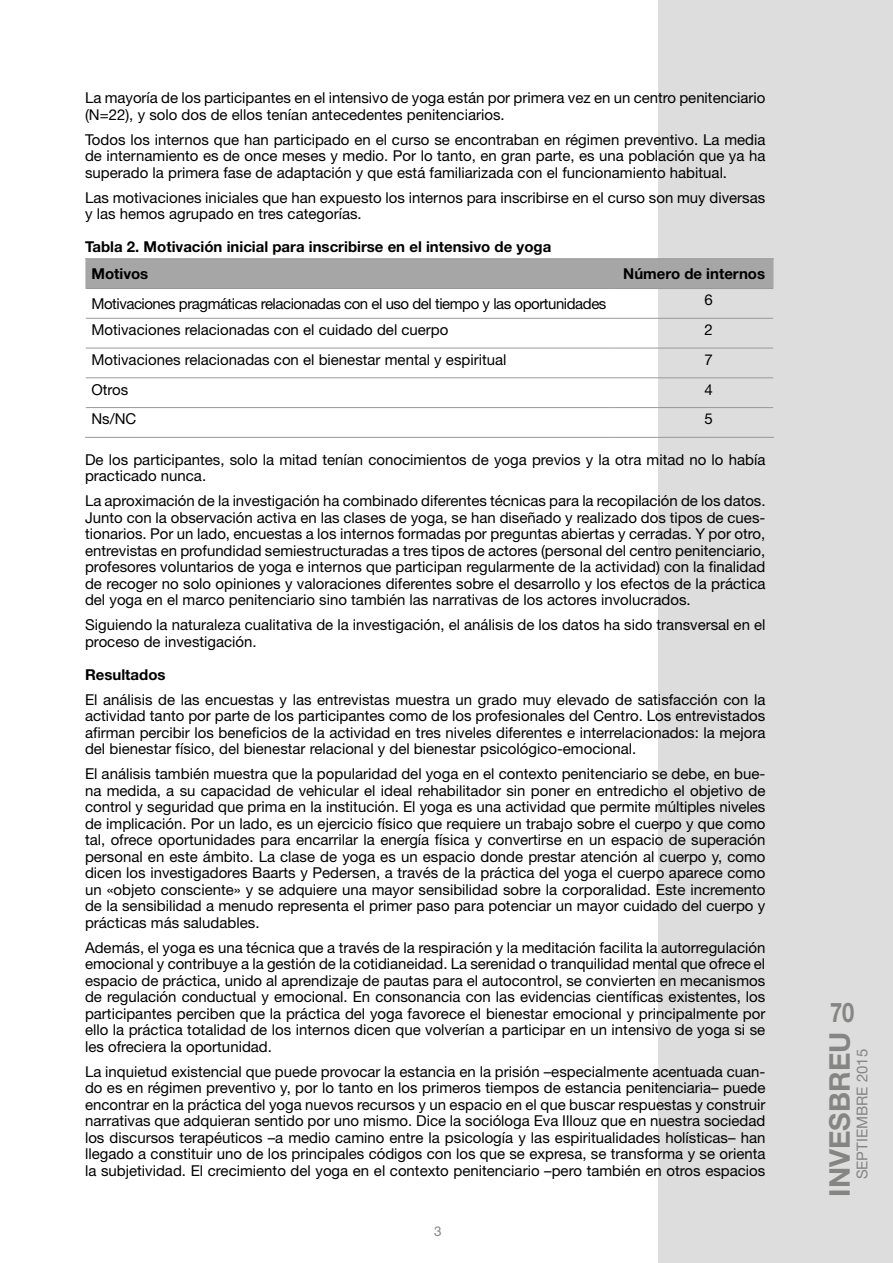
<style>
.page{position:relative;width:893px;height:1263px;background:#fff}
.page>*{position:absolute;margin:0;border:0;box-sizing:border-box;transform-origin:0 0}
.t1{font:700 28.5px "Helvetica Neue LT Std";color:#858584}
.t2{font:700 27px "Helvetica Neue LT Std";color:#858584;scale:.81 1}
.t3{font:15px/16.5px "Helvetica Neue LT Std";color:#000;text-align:justify}
.t4{font:700 15px/26.5px "Helvetica Neue LT Std";color:#000}
.t5{font:15px "Helvetica Neue LT Std";letter-spacing:-.03em;color:#000}
.t6{font:15px "Helvetica Neue LT Std";color:#858584}
.t7{font:13.5px "Helvetica Neue LT Std";color:#858584}
</style>
<div class="page">
<div style="left:658px;top:0;width:235px;height:1263px;background:#ddd"></div>
<div style="left:85px;top:259px;width:688px;height:29px;background:#a6a6a6"></div>
<hr style="left:85px;top:258px;width:530px;height:1px;background:#999">
<hr style="left:615px;top:258px;width:159px;height:1px;background:#999">
<hr style="left:86px;top:288px;width:529px;height:1px;background:#999">
<hr style="left:615px;top:288px;width:158px;height:1px;background:#999">
<hr style="left:86px;top:318px;width:529px;height:1px;background:#999">
<hr style="left:615px;top:318px;width:158px;height:1px;background:#999">
<hr style="left:86px;top:348px;width:529px;height:1px;background:#999">
<hr style="left:615px;top:348px;width:158px;height:1px;background:#999">
<hr style="left:86px;top:377px;width:529px;height:1px;background:#999">
<hr style="left:615px;top:377px;width:158px;height:1px;background:#999">
<hr style="left:86px;top:407px;width:529px;height:1px;background:#999">
<hr style="left:615px;top:407px;width:158px;height:1px;background:#999">
<hr style="left:85px;top:437px;width:530px;height:1px;background:#999">
<hr style="left:615px;top:437px;width:159px;height:1px;background:#999">
<p class="t3" style="left:85px;top:90px;width:682px">La mayoría de los participantes en el intensivo de yoga están por primera vez en un centro penitenciario (N=22), y solo dos de ellos tenían antecedentes penitenciarios.</p>
<p class="t3" style="left:85px;top:131px;width:682px">Todos los internos que han participado en el curso se encontraban en régimen preventivo. La media de internamiento es de once meses y medio. Por lo tanto, en gran parte, es una población que ya ha superado la primera fase de adaptación y que está familiarizada con el funcionamiento habitual.</p>
<p class="t3" style="left:85px;top:189px;width:682px">Las motivaciones iniciales que han expuesto los internos para inscribirse en el curso son muy diversas y las hemos agrupado en tres categorías.</p>
<p class="t4" style="left:91px;top:233px;width:461px;text-indent:-6px">Tabla 2. Motivación inicial para inscribirse en el intensivo de yoga<br>Motivos</p>
<p class="t4" style="left:623px;top:260px;width:143px">Número de internos</p>
<p class="t5" style="left:91px;top:294px;width:517px">Motivaciones pragmáticas relacionadas con el uso del tiempo y las oportunidades</p>
<p class="t3" style="left:704px;top:291px;width:10px">6</p>
<p class="t3" style="left:91px;top:321px;width:358px">Motivaciones relacionadas con el cuidado del cuerpo</p>
<p class="t3" style="left:704px;top:321px;width:10px">2</p>
<p class="t3" style="left:91px;top:351px;width:417px">Motivaciones relacionadas con el bienestar mental y espiritual</p>
<p class="t3" style="left:704px;top:351px;width:10px">7</p>
<p class="t3" style="left:91px;top:381px;width:38px">Otros</p>
<p class="t3" style="left:704px;top:381px;width:10px">4</p>
<p class="t3" style="left:91px;top:410px;width:46px">Ns/NC</p>
<p class="t3" style="left:704px;top:410px;width:10px">5</p>
<p class="t3" style="left:85px;top:451px;width:682px">De los participantes, solo la mitad tenían conocimientos de yoga previos y la otra mitad no lo había practicado nunca.</p>
<p class="t3" style="left:85px;top:492px;width:682px">La aproximación de la investigación ha combinado diferentes técnicas para la recopilación de los datos.<br>Junto con la observación activa en las clases de yoga, se han diseñado y realizado dos tipos de cues&shy;tionarios. Por un lado, encuestas a los internos formadas por preguntas abiertas y cerradas. Y por otro, entrevistas en profundidad semiestructuradas a tres tipos de actores (personal del centro penitenciario, profesores voluntarios de yoga e internos que participan regularmente de la actividad) con la finalidad de recoger no solo opiniones y valoraciones diferentes sobre el desarrollo y los efectos de la práctica del yoga en el marco penitenciario sino también las narrativas de los actores involucrados.</p>
<p class="t3" style="left:85px;top:616px;width:682px">Siguiendo la naturaleza cualitativa de la investigación, el análisis de los datos ha sido transversal en el proceso de investigación.</p>
<p class="t4" style="left:85px;top:661px;width:82px">Resultados</p>
<p class="t3" style="left:85px;top:691px;width:682px">El análisis de las encuestas y las entrevistas muestra un grado muy elevado de satisfacción con la actividad tanto por parte de los participantes como de los profesionales del Centro. Los entrevistados afirman percibir los beneficios de la actividad en tres niveles diferentes e interrelacionados: la mejora del bienestar físico, del bienestar relacional y del bienestar psicológico-emocional.</p>
<p class="t3" style="left:85px;top:765px;width:682px">El análisis también muestra que la popularidad del yoga en el contexto penitenciario se debe, en bue&shy;na medida, a su capacidad de vehicular el ideal rehabilitador sin poner en entredicho el objetivo de control y seguridad que prima en la institución. El yoga es una actividad que permite múltiples niveles de implicación. Por un lado, es un ejercicio físico que requiere un trabajo sobre el cuerpo y que como tal, ofrece oportunidades para encarrilar la energía física y convertirse en un espacio de superación personal en este ámbito. La clase de yoga es un espacio donde prestar atención al cuerpo y, como dicen los investigadores Baarts y Pedersen, a través de la práctica del yoga el cuerpo aparece como un «objeto consciente» y se adquiere una mayor sensibilidad sobre la corporalidad. Este incremento de la sensibilidad a menudo representa el primer paso para potenciar un mayor cuidado del cuerpo y prácticas más saludables.</p>
<p class="t3" style="left:85px;top:939px;width:682px">Además, el yoga es una técnica que a través de la respiración y la meditación facilita la autorregulación emocional y contribuye a la gestión de la cotidianeidad. La serenidad o tranquilidad mental que ofrece el espacio de práctica, unido al aprendizaje de pautas para el autocontrol, se convierten en mecanismos de regulación conductual y emocional. En consonancia con las evidencias científicas existentes, los participantes perciben que la práctica del yoga favorece el bienestar emocional y principalmente por ello la práctica totalidad de los internos dicen que volverían a participar en un intensivo de yoga si se les ofreciera la oportunidad.</p>
<p class="t3" style="left:85px;top:1063px;width:682px">La inquietud existencial que puede provocar la estancia en la prisión –especialmente acentuada cuan&shy;do es en régimen preventivo y, por lo tanto en los primeros tiempos de estancia penitenciaria– puede encontrar en la práctica del yoga nuevos recursos y un espacio en el que buscar respuestas y construir narrativas que adquieran sentido por uno mismo. Dice la socióloga Eva Illouz que en nuestra sociedad los discursos terapéuticos –a medio camino entre la psicología y las espiritualidades holísticas– han llegado a constituir uno de los principales códigos con los que se expresa, se transforma y se orienta la subjetividad. El crecimiento del yoga en el contexto penitenciario –pero también en otros espacios</p>
<p class="t7" style="left:434px;top:1223px;width:9px">3</p>
<h2 class="t2" style="left:830px;top:995px;width:31px">70</h2>
<h1 class="t1" style="left:822px;top:1196px;width:166px;rotate:-90deg">INVESBREU</h1>
<p class="t6" style="left:853px;top:1179px;width:132px;rotate:-90deg">SEPTIEMBRE 2015</p>
</div>
